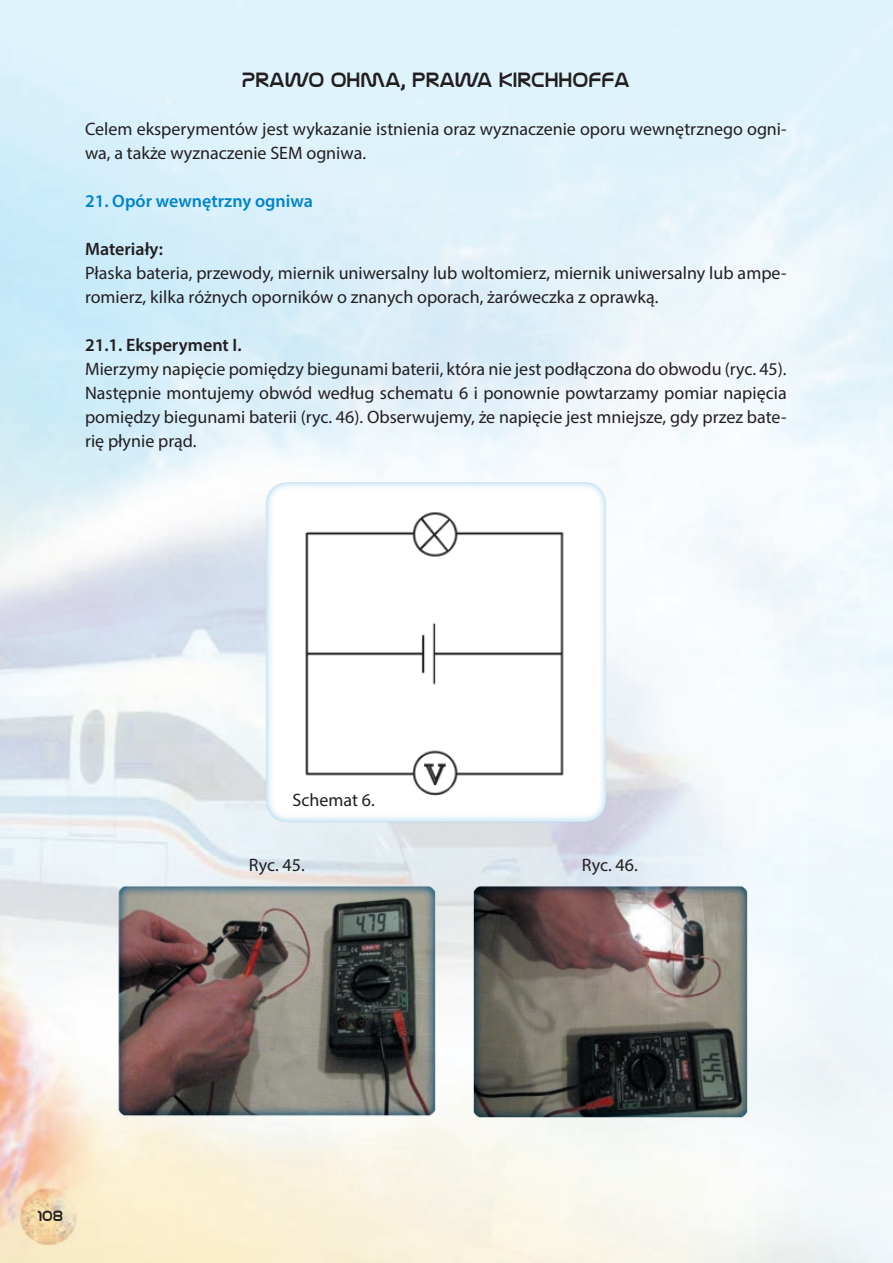
<style>
.page{position:relative;width:893px;height:1263px;background:#fff}
.page>*{position:absolute;margin:0;border:0;box-sizing:border-box;transform-origin:0 0}
.t1{font:21px "Nasalization Rg";color:#231f20}
.t2{font:18px/24px "Myriad Pro";color:#231f20}
.t3{font:600 18px "Myriad Pro";color:#231f20}
.t4{font:600 18px "Myriad Pro";color:#0084ca}
.t5{font:15px "Nasalization Rg";color:#231f20}
</style>
<div class="page">
<div style="left:265px;top:481px;width:342px;height:342px;background:#0089cf;opacity:.5"></div>
<img style="left:102px;top:877px;width:665px;height:258px">
<p class="t1" style="left:242px;top:67px;width:389px">PRAWO OHMA, PRAWA KIRCHHOFFA</p>
<p class="t2" style="left:85px;top:117px;width:703px">Celem eksperymentów jest wykazanie istnienia oraz wyznaczenie oporu wewnętrznego ogni&shy;wa, a także wyznaczenie SEM ogniwa.</p>
<p class="t4" style="left:85px;top:189px;width:229px">21. Opór wewnętrzny ogniwa</p>
<p class="t3" style="left:85px;top:237px;width:79px">Materiały:</p>
<p class="t2" style="left:85px;top:261px;width:703px">Płaska bateria, przewody, miernik uniwersalny lub woltomierz, miernik uniwersalny lub ampe&shy;romierz, kilka różnych oporników o znanych oporach, żaróweczka z oprawką.</p>
<p class="t3" style="left:85px;top:333px;width:158px">21.1. Eksperyment I.</p>
<p class="t2" style="left:85px;top:357px;width:703px;text-align:justify">Mierzymy napięcie pomiędzy biegunami baterii, która nie jest podłączona do obwodu (ryc. 45).<br>Następnie montujemy obwód według schematu 6 i ponownie powtarzamy pomiar napięcia pomiędzy biegunami baterii (ryc. 46). Obserwujemy, że napięcie jest mniejsze, gdy przez bate&shy;rię płynie prąd.</p>
<p class="t5" style="left:37px;top:1207px;width:27px">108</p>
<p class="t2" style="left:292px;top:787px;width:84px">Schemat 6.</p>
<p class="t2" style="left:249px;top:852px;width:57px">Ryc. 45.</p>
<p class="t2" style="left:582px;top:852px;width:57px">Ryc. 46.</p>
</div>
